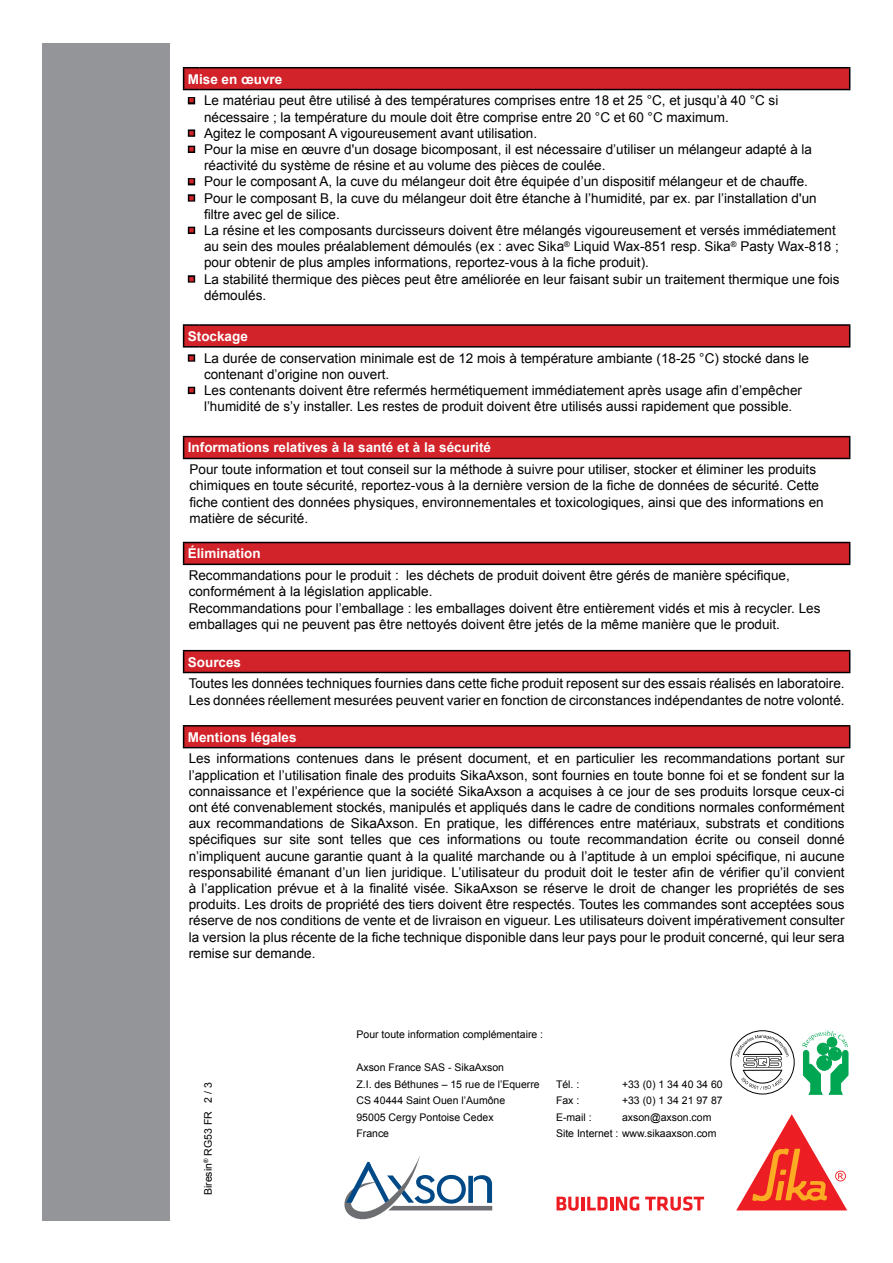
<style>
.page{position:relative;width:893px;height:1263px;background:#fff}
.page>*{position:absolute;margin:0;border:0;box-sizing:border-box;transform-origin:0 0}
.t1{font:13.5px/16.2px "Arial";color:#000}
.t2{font:700 13.5px "Arial";color:#fff}
.t3{font:10.5px/16.5px "Arial";color:#000}
.t4{font:7.5px "Wingdings";color:#d2232a}
</style>
<div class="page">
<div style="left:43px;top:43px;width:127px;height:1177px;background:#939598"></div>
<svg style="left:556px;top:1196px;width:83px;height:14px"></svg>
<svg style="left:645px;top:1196px;width:59px;height:14px"></svg>
<svg style="left:736px;top:1114px;width:111px;height:96px"></svg>
<svg style="left:344px;top:1156px;width:148px;height:63px"></svg>
<div style="left:184px;top:437px;width:666px;height:21px;background:#d2232a"></div>
<svg style="left:849px;top:437px;width:1px;height:21px"></svg>
<hr style="left:183px;top:436px;width:667px;height:1px;background:#000">
<svg style="left:183px;top:437px;width:1px;height:21px"></svg>
<hr style="left:183px;top:458px;width:667px;height:1px;background:#000">
<div style="left:184px;top:542px;width:666px;height:22px;background:#d2232a"></div>
<svg style="left:849px;top:543px;width:1px;height:21px"></svg>
<hr style="left:183px;top:542px;width:667px;height:1px;background:#000">
<svg style="left:183px;top:543px;width:1px;height:21px"></svg>
<hr style="left:183px;top:564px;width:667px;height:1px;background:#000">
<div style="left:184px;top:651px;width:666px;height:21px;background:#d2232a"></div>
<svg style="left:849px;top:651px;width:1px;height:21px"></svg>
<hr style="left:183px;top:650px;width:667px;height:1px;background:#000">
<svg style="left:183px;top:651px;width:1px;height:21px"></svg>
<hr style="left:183px;top:672px;width:667px;height:1px;background:#000">
<div style="left:184px;top:726px;width:666px;height:22px;background:#d2232a"></div>
<svg style="left:849px;top:726px;width:1px;height:21px"></svg>
<hr style="left:183px;top:725px;width:667px;height:1px;background:#000">
<svg style="left:183px;top:726px;width:1px;height:21px"></svg>
<hr style="left:183px;top:747px;width:667px;height:1px;background:#000">
<div style="left:184px;top:68px;width:666px;height:22px;background:#d2232a"></div>
<svg style="left:184px;top:90px;width:666px;height:193px"></svg>
<svg style="left:849px;top:68px;width:1px;height:21px"></svg>
<hr style="left:200px;top:67px;width:650px;height:1px;background:#000">
<svg style="left:183px;top:67px;width:17px;height:23px"></svg>
<hr style="left:200px;top:89px;width:650px;height:1px;background:#000">
<div style="left:188px;top:97px;width:7px;height:7px;border:3px solid #000"></div>
<div style="left:188px;top:129px;width:7px;height:8px;border:3px solid #000"></div>
<div style="left:188px;top:146px;width:7px;height:7px;border:3px solid #000"></div>
<div style="left:188px;top:178px;width:7px;height:7px;border:3px solid #000"></div>
<div style="left:188px;top:194px;width:7px;height:8px;border:3px solid #000"></div>
<div style="left:188px;top:227px;width:7px;height:7px;border:3px solid #000"></div>
<div style="left:188px;top:275px;width:7px;height:8px;border:3px solid #000"></div>
<div style="left:184px;top:325px;width:666px;height:22px;background:#d2232a"></div>
<svg style="left:849px;top:326px;width:1px;height:20px"></svg>
<hr style="left:200px;top:324px;width:650px;height:2px;background:#000">
<svg style="left:183px;top:324px;width:17px;height:24px"></svg>
<hr style="left:200px;top:346px;width:650px;height:2px;background:#000">
<div style="left:188px;top:354px;width:7px;height:8px;border:3px solid #000"></div>
<div style="left:188px;top:387px;width:7px;height:7px;border:3px solid #000"></div>
<svg style="left:802px;top:1030px;width:46px;height:64px"></svg>
<div style="left:731px;top:1030px;width:63px;height:64px;border:1px solid #000;border-radius:50%"></div>
<svg style="left:735px;top:1035px;width:54px;height:55px"></svg>
<svg style="left:189px;top:131px;width:5px;height:20px"></svg>
<svg style="left:189px;top:179px;width:5px;height:21px"></svg>
<p class="t2" style="left:188px;top:70px;width:96px">Mise en œuvre</p>
<p class="t4" style="left:189px;top:97px;width:7px">■</p>
<p class="t1" style="left:204px;top:93px;width:637px">Le matériau peut être utilisé à des températures comprises entre 18 et 25 °C, et jusqu’à 40 °C si nécessaire ; la température du moule doit être comprise entre 20 °C et 60 °C maximum.<br>Agitez le composant A vigoureusement avant utilisation.<br>Pour la mise en œuvre d'un dosage bicomposant, il est nécessaire d’utiliser un mélangeur adapté à la réactivité du système de résine et au volume des pièces de coulée.<br>Pour le composant A, la cuve du mélangeur doit être équipée d’un dispositif mélangeur et de chauffe.<br>Pour le composant B, la cuve du mélangeur doit être étanche à l’humidité, par ex. par l’installation d'un filtre avec gel de silice.<br>La résine et les composants durcisseurs doivent être mélangés vigoureusement et versés immédiatement au sein des moules préalablement démoulés (ex : avec Sika<sup>®</sup> Liquid Wax-851 resp. Sika<sup>®</sup> Pasty Wax-818 ; pour obtenir de plus amples informations, reportez-vous à la fiche produit).<br>La stabilité thermique des pièces peut être améliorée en leur faisant subir un traitement thermique une fois démoulés.</p>
<p class="t2" style="left:188px;top:327px;width:62px">Stockage</p>
<p class="t4" style="left:189px;top:354px;width:7px">■</p>
<p class="t4" style="left:189px;top:386px;width:7px">■</p>
<p class="t4" style="left:189px;top:226px;width:7px">■</p>
<p class="t4" style="left:189px;top:275px;width:7px">■</p>
<p class="t1" style="left:204px;top:350px;width:606px">La durée de conservation minimale est de 12 mois à température ambiante (18-25 °C) stocké dans le contenant d’origine non ouvert.<br>Les contenants doivent être refermés hermétiquement immédiatement après usage afin d’empêcher l’humidité de s’y installer. Les restes de produit doivent être utilisés aussi rapidement que possible.</p>
<p class="t2" style="left:188px;top:439px;width:305px">Informations relatives à la santé et à la sécurité</p>
<p class="t1" style="left:190px;top:462px;width:636px">Pour toute information et tout conseil sur la méthode à suivre pour utiliser, stocker et éliminer les produits chimiques en toute sécurité, reportez-vous à la dernière version de la fiche de données de sécurité. Cette fiche contient des données physiques, environnementales et toxicologiques, ainsi que des informations en matière de sécurité.</p>
<p class="t2" style="left:188px;top:545px;width:74px">Élimination</p>
<p class="t1" style="left:189px;top:567px;width:633px">Recommandations pour le produit : les déchets de produit doivent être gérés de manière spécifique, conformément à la législation applicable.<br>Recommandations pour l’emballage : les emballages doivent être entièrement vidés et mis à recycler. Les emballages qui ne peuvent pas être nettoyés doivent être jetés de la même manière que le produit.</p>
<p class="t2" style="left:188px;top:653px;width:55px">Sources</p>
<p class="t1" style="left:189px;top:676px;width:657px">Toutes les données techniques fournies dans cette fiche produit reposent sur des essais réalisés en laboratoire.<br>Les données réellement mesurées peuvent varier en fonction de circonstances indépendantes de notre volonté.</p>
<p class="t2" style="left:188px;top:728px;width:110px">Mentions légales</p>
<p class="t1" style="left:189px;top:751px;width:657px;text-align:justify">Les informations contenues dans le présent document, et en particulier les recommandations portant sur l’application et l’utilisation finale des produits SikaAxson, sont fournies en toute bonne foi et se fondent sur la connaissance et l’expérience que la société SikaAxson a acquises à ce jour de ses produits lorsque ceux-ci ont été convenablement stockés, manipulés et appliqués dans le cadre de conditions normales conformément aux recommandations de SikaAxson. En pratique, les différences entre matériaux, substrats et conditions spécifiques sur site sont telles que ces informations ou toute recommandation écrite ou conseil donné n’impliquent aucune garantie quant à la qualité marchande ou à l’aptitude à un emploi spécifique, ni aucune responsabilité émanant d’un lien juridique. L’utilisateur du produit doit le tester afin de vérifier qu’il convient à l’application prévue et à la finalité visée. SikaAxson se réserve le droit de changer les propriétés de ses produits. Les droits de propriété des tiers doivent être respectés. Toutes les commandes sont acceptées sous réserve de nos conditions de vente et de livraison en vigueur. Les utilisateurs doivent impérativement consulter la version la plus récente de la fiche technique disponible dans leur pays pour le produit concerné, qui leur sera remise sur demande.</p>
<p class="t3" style="left:200px;top:1195px;width:115px;rotate:-90deg">Biresin<sup>®</sup> RG53 FR 2 / 3</p>
<p class="t3" style="left:356px;top:1026px;width:188px">Pour toute information complémentaire :</p>
<p class="t3" style="left:356px;top:1059px;width:185px">Axson France SAS - SikaAxson<br>Z.I. des Béthunes – 15 rue de l’Equerre</p>
<p class="t3" style="left:556px;top:1076px;width:25px">Tél. :</p>
<p class="t3" style="left:622px;top:1076px;width:102px">+33 (0) 1 34 40 34 60</p>
<p class="t3" style="left:356px;top:1092px;width:150px">CS 40444 Saint Ouen l’Aumône</p>
<p class="t3" style="left:556px;top:1092px;width:25px">Fax :</p>
<p class="t3" style="left:622px;top:1092px;width:102px">+33 (0) 1 34 21 97 87</p>
<p class="t3" style="left:356px;top:1109px;width:139px">95005 Cergy Pontoise Cedex</p>
<p class="t3" style="left:556px;top:1109px;width:37px">E-mail :</p>
<p class="t3" style="left:622px;top:1109px;width:91px">axson@axson.com</p>
<p class="t3" style="left:356px;top:1125px;width:34px">France</p>
<p class="t3" style="left:556px;top:1125px;width:162px">Site Internet : www.sikaaxson.com</p>
</div>
